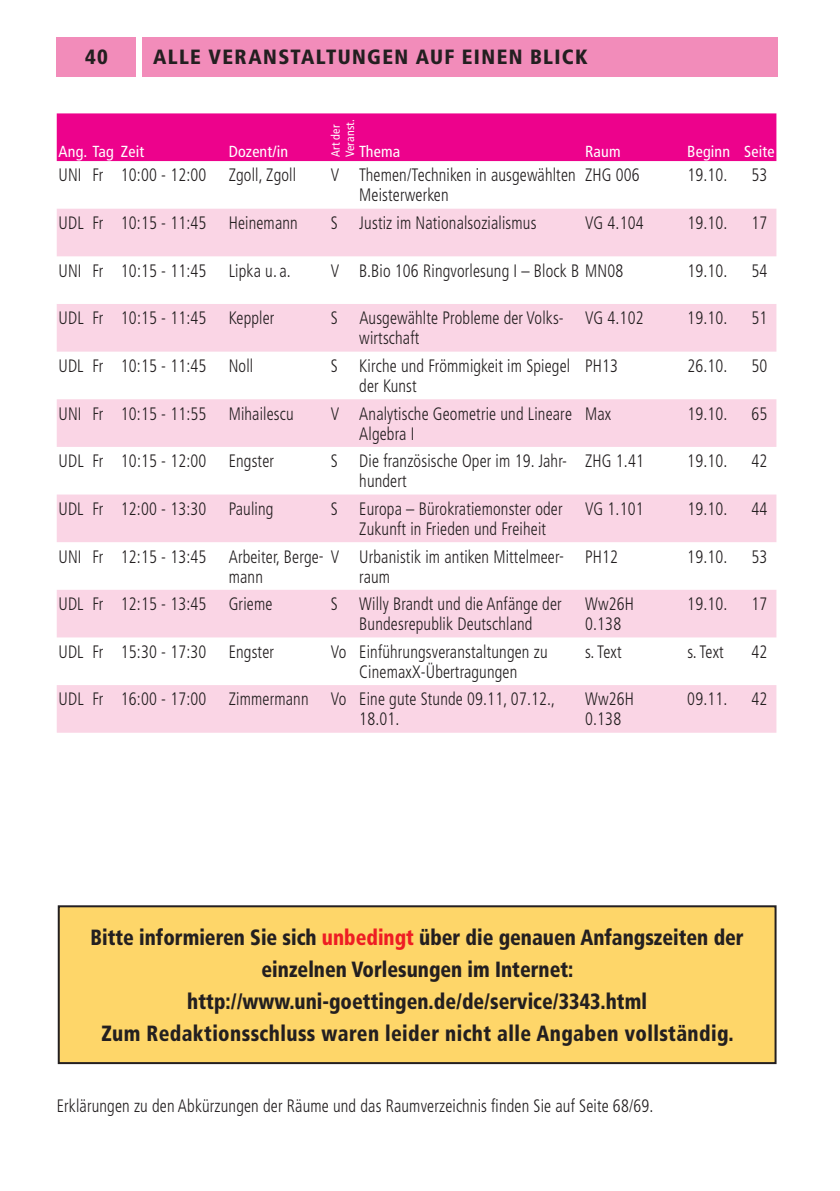
<style>
.page{position:relative;width:840px;height:1191px;background:#fff}
.page>*{position:absolute;margin:0;border:0;box-sizing:border-box;transform-origin:0 0}
.t1{font:900 condensed 22px/32px "Frutiger LT Std";color:#231f20;text-align:center;scale:.91 1}
.t2{font:900 condensed 20.6px "Frutiger LT Std";letter-spacing:.065em;color:#231f20}
.t3{font:300 condensed 18px/20px "Frutiger LT Std";letter-spacing:.01em;color:#231f20;scale:.91 1}
.t4{font:condensed 16px "Frutiger LT Std";letter-spacing:.01em;color:#fff}
.t5{font:condensed 12px/14.4px "Frutiger LT Std";letter-spacing:.01em;color:#fff}
.s1{color:#ee1d23}
</style>
<div class="page">
<div style="left:142px;top:37px;width:635px;height:40px;background:#f28cba"></div>
<div style="left:57px;top:37px;width:79px;height:40px;background:#f28cba"></div>
<div style="left:57px;top:113px;width:719px;height:48px;background:#ed028c"></div>
<svg style="left:57px;top:209px;width:719px;height:523px;fill:#fad5e5"></svg>
<div style="left:59px;top:906px;width:716px;height:157px;background:#fed669"></div>
<div style="left:58px;top:905px;width:718px;height:159px;border:2px solid #231f20"></div>
<p class="t2" style="left:85px;top:44px;width:24px">40</p>
<p class="t2" style="left:153px;top:44px;width:435px">ALLE VERANSTALTUNGEN AUF EINEN BLICK</p>
<p class="t4" style="left:58px;top:142px;width:87px">Ang. Tag Zeit</p>
<p class="t4" style="left:228px;top:142px;width:61px">Dozent/in</p>
<p class="t5" style="left:328px;top:157px;width:39px;rotate:-90deg">Art der<br>Veranst.</p>
<p class="t4" style="left:359px;top:142px;width:42px">Thema</p>
<p class="t4" style="left:584px;top:142px;width:37px">Raum</p>
<p class="t4" style="left:687px;top:142px;width:89px">Beginn Seite</p>
<p class="t3" style="left:58px;top:165px;width:262px">UNI Fr 10:00 - 12:00 Zgoll, Zgoll</p>
<p class="t3" style="left:359px;top:165px;width:239px;text-indent:-28px">V Themen/Techniken in ausgewählten<br>Meisterwerken</p>
<p class="t3" style="left:585px;top:165px;width:61px">ZHG 006</p>
<p class="t3" style="left:687px;top:165px;width:46px">19.10.</p>
<p class="t3" style="left:751px;top:165px;width:19px">53</p>
<p class="t3" style="left:58px;top:213px;width:264px">UDL Fr 10:15 - 11:45 Heinemann</p>
<p class="t3" style="left:331px;top:213px;width:227px">S Justiz im Nationalsozialismus</p>
<p class="t3" style="left:585px;top:213px;width:66px">VG 4.104</p>
<p class="t3" style="left:687px;top:213px;width:46px">19.10.</p>
<p class="t3" style="left:751px;top:213px;width:19px">17</p>
<p class="t3" style="left:58px;top:261px;width:257px">UNI Fr 10:15 - 11:45 Lipka u. a.</p>
<p class="t3" style="left:331px;top:261px;width:322px">V B.Bio 106 Ringvorlesung I – Block B MN08</p>
<p class="t3" style="left:687px;top:261px;width:46px">19.10.</p>
<p class="t3" style="left:751px;top:261px;width:19px">54</p>
<p class="t3" style="left:58px;top:308px;width:239px">UDL Fr 10:15 - 11:45 Keppler</p>
<p class="t3" style="left:359px;top:308px;width:226px;text-indent:-28px">S Ausgewählte Probleme der Volks&shy;wirtschaft</p>
<p class="t3" style="left:585px;top:308px;width:66px">VG 4.102</p>
<p class="t3" style="left:687px;top:308px;width:46px">19.10.</p>
<p class="t3" style="left:751px;top:308px;width:19px">51</p>
<p class="t3" style="left:58px;top:356px;width:215px">UDL Fr 10:15 - 11:45 Noll</p>
<p class="t3" style="left:359px;top:356px;width:233px;text-indent:-28px">S Kirche und Frömmigkeit im Spiegel der Kunst</p>
<p class="t3" style="left:585px;top:356px;width:38px">PH13</p>
<p class="t3" style="left:687px;top:356px;width:46px">26.10.</p>
<p class="t3" style="left:751px;top:356px;width:19px">50</p>
<p class="t3" style="left:58px;top:403px;width:260px">UNI Fr 10:15 - 11:55 Mihailescu</p>
<p class="t3" style="left:359px;top:403px;width:235px;text-indent:-28px">V Analytische Geometrie und Lineare<br>Algebra I</p>
<p class="t3" style="left:585px;top:403px;width:30px">Max</p>
<p class="t3" style="left:687px;top:403px;width:46px">19.10.</p>
<p class="t3" style="left:751px;top:403px;width:19px">65</p>
<p class="t3" style="left:58px;top:451px;width:238px">UDL Fr 10:15 - 12:00 Engster</p>
<p class="t3" style="left:359px;top:451px;width:230px;text-indent:-28px">S Die französische Oper im 19. Jahr&shy;hundert</p>
<p class="t3" style="left:585px;top:451px;width:66px">ZHG 1.41</p>
<p class="t3" style="left:687px;top:451px;width:46px">19.10.</p>
<p class="t3" style="left:751px;top:451px;width:19px">42</p>
<p class="t3" style="left:58px;top:499px;width:237px">UDL Fr 12:00 - 13:30 Pauling</p>
<p class="t3" style="left:359px;top:499px;width:225px;text-indent:-28px">S Europa – Bürokratiemonster oder<br>Zukunft in Frieden und Freiheit</p>
<p class="t3" style="left:585px;top:499px;width:66px">VG 1.101</p>
<p class="t3" style="left:687px;top:499px;width:46px">19.10.</p>
<p class="t3" style="left:751px;top:499px;width:19px">44</p>
<p class="t3" style="left:228px;top:546px;width:369px;text-indent:-170px">UNI Fr 12:15 - 13:45 Arbeiter, Berge- V Urbanistik im antiken Mittelmeer&shy;mann</p>
<p class="t3" style="left:585px;top:546px;width:38px">PH12</p>
<p class="t3" style="left:687px;top:546px;width:46px">19.10.</p>
<p class="t3" style="left:751px;top:546px;width:19px">53</p>
<p class="t3" style="left:359px;top:566px;width:35px">raum</p>
<p class="t3" style="left:58px;top:594px;width:236px">UDL Fr 12:15 - 13:45 Grieme</p>
<p class="t3" style="left:331px;top:594px;width:255px;text-align:center">S Willy Brandt und die Anfänge der<br>Bundesrepublik Deutschland</p>
<p class="t3" style="left:585px;top:594px;width:55px">Ww26H<br>0.138</p>
<p class="t3" style="left:687px;top:594px;width:46px">19.10.</p>
<p class="t3" style="left:751px;top:594px;width:19px">17</p>
<p class="t3" style="left:58px;top:642px;width:238px">UDL Fr 15:30 - 17:30 Engster</p>
<p class="t3" style="left:331px;top:642px;width:239px;text-align:center">Vo Einführungsveranstaltungen zu<br>CinemaxX-Übertragungen</p>
<p class="t3" style="left:585px;top:642px;width:42px">s. Text</p>
<p class="t3" style="left:687px;top:642px;width:42px">s. Text</p>
<p class="t3" style="left:751px;top:642px;width:19px">42</p>
<p class="t3" style="left:359px;top:689px;width:217px;text-indent:-300px">UDL Fr 16:00 - 17:00 Zimmermann Vo Eine gute Stunde 09.11, 07.12.,<br>18.01.</p>
<p class="t3" style="left:585px;top:689px;width:55px">Ww26H<br>0.138</p>
<p class="t3" style="left:687px;top:689px;width:46px">09.11.</p>
<p class="t3" style="left:751px;top:689px;width:19px">42</p>
<p class="t1" style="left:90px;top:921px;width:718px">Bitte informieren Sie sich <span class="s1">unbedingt</span> über die genauen Anfangszeiten der einzelnen Vorlesungen im Internet: http://www.uni-goettingen.de/de/service/3343.html<br>Zum Redaktionsschluss waren leider nicht alle Angaben vollständig.</p>
<p class="t3" style="left:57px;top:1095px;width:656px">Erklärungen zu den Abkürzungen der Räume und das Raumverzeichnis finden Sie auf Seite 68/69.</p>
</div>
